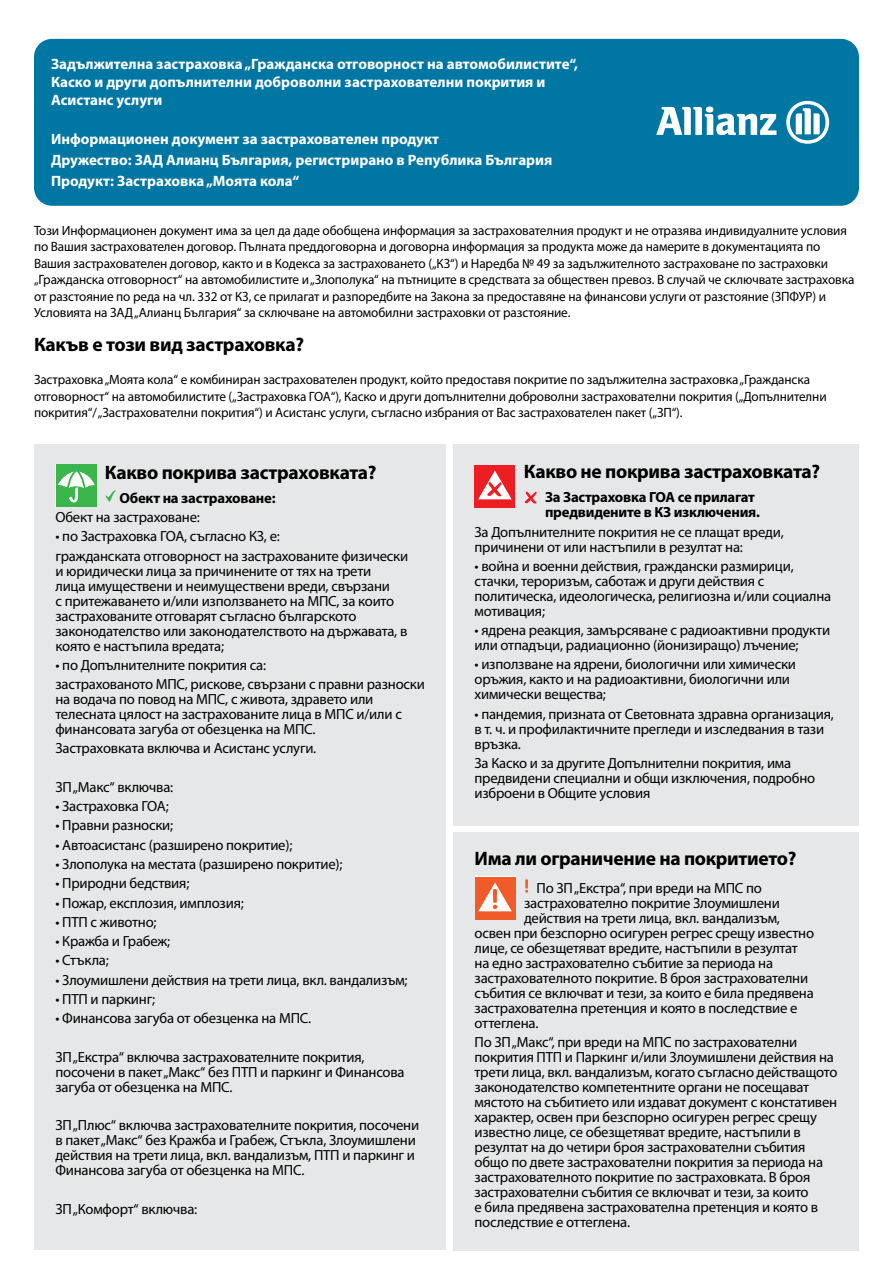
<style>
.page{position:relative;width:893px;height:1263px;background:#fff}
.page>*{position:absolute;margin:0;border:0;box-sizing:border-box;transform-origin:0 0}
.t1{font:700 19.5px "Myriad Pro";letter-spacing:-.015em;color:#000}
.t2{font:700 15px/18px "Myriad Pro";color:#fff}
.t3{font:14.7px/15px "Myriad Pro";letter-spacing:-.015em;color:#000}
.t4{font:700 14.7px/15px "Myriad Pro";letter-spacing:-.015em;color:#000}
.t5{font:13.5px/16.5px "Myriad Pro";letter-spacing:-.01em;color:#000}
</style>
<div class="page">
<div style="left:454px;top:444px;width:405px;height:381px;background:#e6e7e8"></div>
<div style="left:34px;top:444px;width:412px;height:806px;background:#e6e7e8"></div>
<div style="left:34px;top:39px;width:825px;height:167px;background:#0076a3;border-radius:18px"></div>
<svg style="left:656px;top:106px;width:120px;height:29px"></svg>
<svg style="left:786px;top:101px;width:43px;height:43px"></svg>
<div style="left:55px;top:464px;width:41px;height:42px;background:#fff"></div>
<div style="left:56px;top:464px;width:40px;height:42px;background:#39b54a"></div>
<svg style="left:57px;top:467px;width:38px;height:35px"></svg>
<div style="left:474px;top:465px;width:41px;height:42px;background:#ed1d24"></div>
<svg style="left:478px;top:470px;width:34px;height:29px"></svg>
<svg style="left:524px;top:491px;width:13px;height:13px"></svg>
<svg style="left:105px;top:490px;width:11px;height:12px"></svg>
<div style="left:454px;top:832px;width:405px;height:418px;background:#e6e7e8"></div>
<div style="left:475px;top:876px;width:41px;height:43px;background:#fff"></div>
<div style="left:475px;top:877px;width:41px;height:42px;background:#f15a29"></div>
<svg style="left:478px;top:882px;width:34px;height:29px"></svg>
<svg style="left:525px;top:879px;width:3px;height:14px"></svg>
<p class="t2" style="left:51px;top:55px;width:528px">Задължителна застраховка „Гражданска отговорност на автомобилистите“,<br>Каско и други допълнителни доброволни застрахователни покрития и<br>Асистанс услуги</p>
<p class="t2" style="left:51px;top:128px;width:503px;line-height:21px">Информационен документ за застрахователен продукт<br>Дружество: ЗАД Алианц България, регистрирано в Република България<br>Продукт: Застраховка „Моята кола“</p>
<p class="t5" style="left:34px;top:222px;width:822px">Този Информационен документ има за цел да даде обобщена информация за застрахователния продукт и не отразява индивидуалните условия по Вашия застрахователен договор. Пълната преддоговорна и договорна информация за продукта може да намерите в документацията по Вашия застрахователен договор, както и в Кодекса за застраховането („КЗ“) и Наредба № 49 за задължителното застраховане по застраховки „Гражданска отговорност“ на автомобилистите и „Злополука“ на пътниците в средствата за обществен превоз. В случай че сключвате застраховка от разстояние по реда на чл. 332 от КЗ, се прилагат и разпоредбите на Закона за предоставяне на финансови услуги от разстояние (ЗПФУР) и Условията на ЗАД „Алианц България“ за сключване на автомобилни застраховки от разстояние.</p>
<h1 class="t1" style="left:34px;top:332px;width:272px">Какъв е този вид застраховка?</h1>
<p class="t5" style="left:34px;top:371px;width:794px">Застраховка „Моята кола“ е комбиниран застрахователен продукт, който предоставя покритие по задължителна застраховка „Гражданска отговорност“ на автомобилистите („Застраховка ГОА“), Каско и други допълнителни доброволни застрахователни покрития („Допълнителни покрития“/ „Застрахователни покрития“) и Асистанс услуги, съгласно избрания от Вас застрахователен пакет („ЗП“).</p>
<h1 class="t1" style="left:105px;top:460px;width:273px">Какво покрива застраховката?</h1>
<p class="t4" style="left:120px;top:490px;width:158px">Обект на застраховане:</p>
<p class="t3" style="left:55px;top:509px;width:146px">Обект на застраховане:</p>
<p class="t3" style="left:55px;top:527px;width:354px;line-height:19.2px">• по Застраховка ГОА, съгласно КЗ, е:<br>гражданската отговорност на застрахованите физически</p>
<p class="t3" style="left:55px;top:563px;width:353px">и юридически лица за причинените от тях на трети<br>лица имуществени и неимуществени вреди, свързани<br>с притежаването и/или използването на МПС, за които застрахованите отговарят съгласно българското законодателство или законодателството на държавата, в която е настъпила вредата;</p>
<p class="t3" style="left:55px;top:655px;width:371px;line-height:19.2px">• по Допълнителните покрития са:<br>застрахованото МПС, рискове, свързани с правни разноски</p>
<p class="t3" style="left:55px;top:691px;width:348px">на водача по повод на МПС, с живота, здравето или телесната цялост на застрахованите лица в МПС и/или с финансовата загуба от обезценка на МПС.</p>
<p class="t3" style="left:55px;top:741px;width:262px">Застраховката включва и Асистанс услуги.</p>
<p class="t3" style="left:55px;top:779px;width:119px">ЗП „Макс“ включва:</p>
<p class="t3" style="left:55px;top:798px;width:115px">• Застраховка ГОА;</p>
<p class="t3" style="left:55px;top:818px;width:119px">• Правни разноски;</p>
<p class="t3" style="left:55px;top:837px;width:238px">• Автоасистанс (разширено покритие);</p>
<p class="t3" style="left:55px;top:856px;width:289px">• Злополука на местата (разширено покритие);</p>
<p class="t3" style="left:55px;top:875px;width:135px">• Природни бедствия;</p>
<p class="t3" style="left:55px;top:895px;width:190px">• Пожар, експлозия, имплозия;</p>
<p class="t3" style="left:55px;top:914px;width:103px">• ПТП с животно;</p>
<p class="t3" style="left:55px;top:933px;width:116px">• Кражба и Грабеж;</p>
<p class="t3" style="left:55px;top:953px;width:55px">• Стъкла;</p>
<p class="t3" style="left:55px;top:972px;width:354px">• Злоумишлени действия на трети лица, вкл. вандализъм;</p>
<p class="t3" style="left:55px;top:991px;width:101px">• ПТП и паркинг;</p>
<p class="t3" style="left:55px;top:1010px;width:257px">• Финансова загуба от обезценка на МПС.</p>
<p class="t3" style="left:55px;top:1049px;width:351px">ЗП „Екстра“ включва застрахователните покрития, посочени в пакет „Макс“ без ПТП и паркинг и Финансова загуба от обезценка на МПС.</p>
<p class="t3" style="left:55px;top:1117px;width:365px">ЗП „Плюс“ включва застрахователните покрития, посочени в пакет „Макс“ без Кражба и Грабеж, Стъкла, Злоумишлени действия на трети лица, вкл. вандализъм, ПТП и паркинг и Финансова загуба от обезценка на МПС.</p>
<p class="t3" style="left:55px;top:1201px;width:143px">ЗП „Комфорт“ включва:</p>
<h1 class="t1" style="left:524px;top:459px;width:298px">Какво не покрива застраховката?</h1>
<p class="t4" style="left:545px;top:489px;width:216px">За Застраховка ГОА се прилагат предвидените в КЗ изключения.</p>
<p class="t3" style="left:475px;top:524px;width:311px">За Допълнителните покрития не се плащат вреди, причинени от или настъпили в резултат на:</p>
<p class="t3" style="left:475px;top:558px;width:358px">• война и военни действия, граждански размирици, стачки, тероризъм, саботаж и други действия с политическа, идеологическа, религиозна и/или социална мотивация;</p>
<p class="t3" style="left:475px;top:622px;width:357px">• ядрена реакция, замърсяване с радиоактивни продукти или отпадъци, радиационно (йонизиращо) лъчение;</p>
<p class="t3" style="left:475px;top:657px;width:323px">• използване на ядрени, биологични или химически оръжия, както и на радиоактивни, биологични или химически вещества;</p>
<p class="t3" style="left:475px;top:706px;width:361px">• пандемия, призната от Световната здравна организация, в т. ч. и профилактичните прегледи и изследвания в тази връзка.</p>
<p class="t3" style="left:475px;top:755px;width:342px">За Каско и за другите Допълнителни покрития, има предвидени специални и общи изключения, подробно изброени в Общите условия</p>
<h1 class="t1" style="left:475px;top:845px;width:323px">Има ли ограничение на покритието?</h1>
<p class="t3" style="left:537px;top:880px;width:227px">По ЗП „Екстра“, при вреди на МПС по</p>
<p class="t3" style="left:524px;top:895px;width:257px">застрахователно покритие Злоумишлени</p>
<p class="t3" style="left:524px;top:910px;width:257px">действия на трети лица, вкл. вандализъм,</p>
<p class="t3" style="left:475px;top:925px;width:341px">освен при безспорно осигурен регрес срещу известно</p>
<p class="t3" style="left:475px;top:940px;width:325px">лице, се обезщетяват вредите, настъпили в резултат</p>
<p class="t3" style="left:475px;top:955px;width:300px">на едно застрахователно събитие за периода на</p>
<p class="t3" style="left:475px;top:970px;width:335px">застрахователното покритие. В броя застрахователни</p>
<p class="t3" style="left:475px;top:985px;width:341px">събития се включват и тези, за които е била предявена</p>
<p class="t3" style="left:475px;top:1000px;width:324px">застрахователна претенция и която в последствие е</p>
<p class="t3" style="left:475px;top:1015px;width:65px">оттеглена.</p>
<p class="t3" style="left:475px;top:1034px;width:364px">По ЗП „Макс“, при вреди на МПС по застрахователни покрития ПТП и Паркинг и/или Злоумишлени действия на трети лица, вкл. вандализъм, когато съгласно действащото законодателство компетентните органи не посещават мястото на събитието или издават документ с констативен характер, освен при безспорно осигурен регрес срещу известно лице, се обезщетяват вредите, настъпили в резултат на до четири броя застрахователни събития общо по двете застрахователни покрития за периода на застрахователното покритие по застраховката. В броя застрахователни събития се включват и тези, за които<br>е била предявена застрахователна претенция и която в последствие е оттеглена.</p>
</div>
